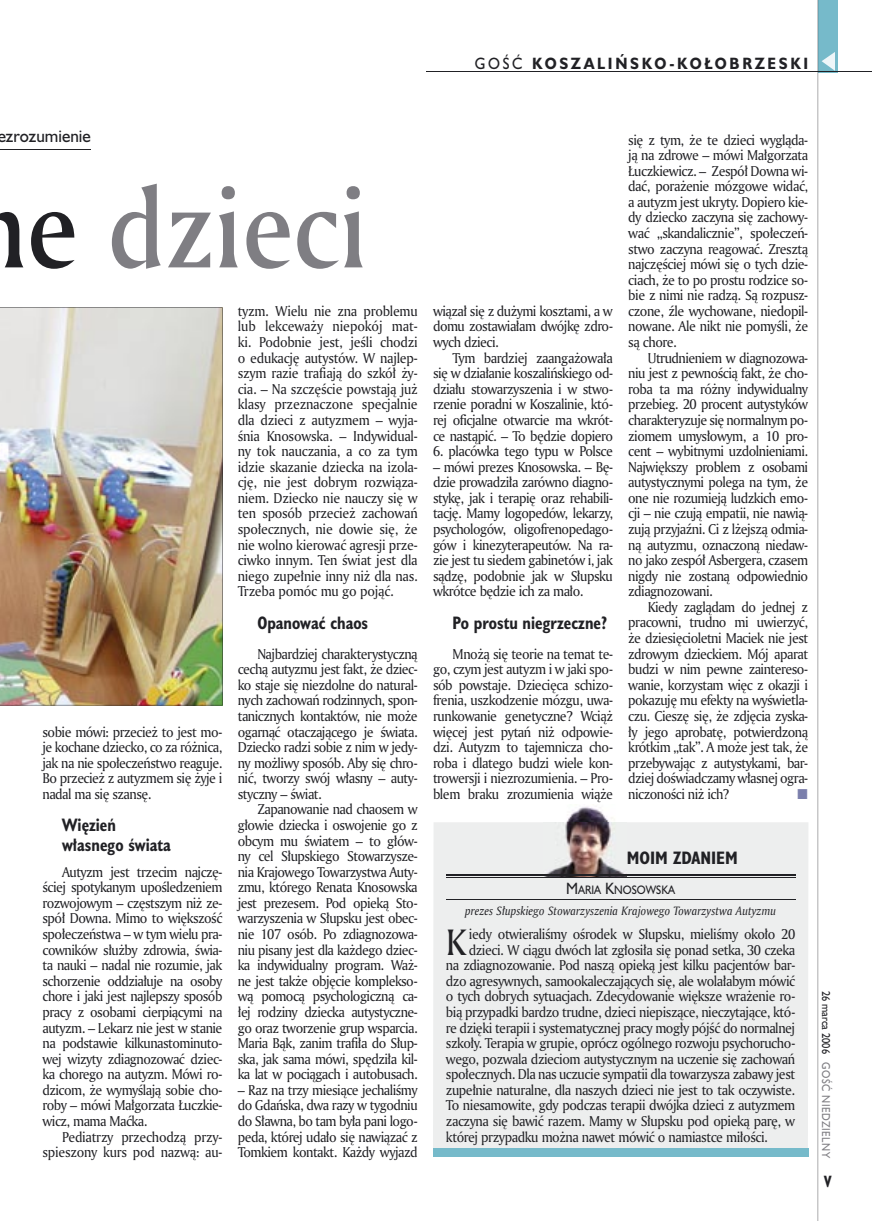
<style>
.page{position:relative;width:872px;height:1221px;background:#fff}
.page>*{position:absolute;margin:0;border:0;box-sizing:border-box;transform-origin:0 0}
.t1{font:108px "Amerigo Md PL";color:#7f7e83;scale:.9 1}
.t2{font:35.55px "Amerigo PL";color:#212125;scale:.94 1}
.t3{font:700 16.5px/19.5px "Humanst 521 Cn PL";color:#212125;scale:.94 1}
.t4{font:16.5px "Humanst 521 PL";color:#212125;scale:.94 1}
.t5{font:700 16.5px "Humanst 521 Cn PL";color:#212125}
.t6{font:700 15px "Humanst 521 PL";letter-spacing:.2em;color:#212125;scale:.9 1}
.t7{font:700 15px "Humanst 521 Cn PL";color:#212125;scale:.94 1}
.t8{font:13.8px/15.6px "Amerigo PL";letter-spacing:-.035em;color:#212125;text-align:justify;scale:.94 1}
.t9{font:italic 11.7px "Amerigo PL";color:#212125;scale:.94 1}
.t10{font:11.25px "Humanst 521 PL";color:#212125;scale:.9 1}
.t11{font:10.5px "Humanst 521 PL";letter-spacing:.05em;color:#7f7e83;scale:.9 1}
.t12{font:10.5px "Humanst 521 PL";color:#212125;scale:.9 1}
.s1{font-weight:400}
.s2{color:#212125}
.s3{font-size:15px}
</style>
<div class="page">
<div style="left:818px;top:0;width:19px;height:72px;background:#76baca"></div>
<hr style="left:817px;top:0;width:1px;height:1220px;background:#212125">
<svg style="left:821px;top:52px;width:14px;height:19px"></svg>
<hr style="left:425px;top:72px;width:447px;height:1px;background:#212125">
<div style="left:433px;top:822px;width:375px;height:326px;background:#edeeee"></div>
<div style="left:433px;top:1148px;width:375px;height:8px;background:#76baca"></div>
<img style="left:544px;top:806px;width:82px;height:68px">
<hr style="left:446px;top:874px;width:349px;height:2px;background:#212125">
<hr style="left:446px;top:877px;width:349px;height:1px;background:#212125">
<hr style="left:446px;top:899px;width:349px;height:1px;background:#212125">
<img style="left:0;top:307px;width:222px;height:398px">
<hr style="left:0;top:149px;width:91px;height:1px;background:#212125">
<p class="t6" style="left:475px;top:53px;width:372px"><span class="s1">GOŚĆ</span> KOSZALIŃSKO-KOŁOBRZESKI</p>
<p class="t4" style="left:-2px;top:125px;width:101px">ezrozumienie</p>
<h1 class="t1" style="left:27px;top:156px;width:379px"><span class="s2">e</span> dzieci</h1>
<p class="t8" style="left:43px;top:723px;width:193px">sobie mówi: przecież to jest mo&shy;je kochane dziecko, co za różnica, jak na nie społeczeństwo reaguje.<br>Bo przecież z autyzmem się żyje i nadal ma się szansę.</p>
<p class="t3" style="left:62px;top:814px;width:117px">Więzień własnego świata</p>
<p class="t8" style="left:43px;top:863px;width:193px;text-indent:20px">Autyzm jest trzecim najczę&shy;ściej spotykanym upośledzeniem rozwojowym – częstszym niż ze&shy;spół Downa. Mimo to większość społeczeństwa – w tym wielu pra&shy;cowników służby zdrowia, świa&shy;ta nauki – nadal nie rozumie, jak schorzenie oddziałuje na osoby chore i jaki jest najlepszy sposób pracy z osobami cierpiącymi na autyzm. – Lekarz nie jest w stanie na podstawie kilkunastominuto&shy;wej wizyty zdiagnozować dziec&shy;ka chorego na autyzm. Mówi ro&shy;dzicom, że wymyślają sobie cho&shy;roby – mówi Małgorzata Łuczkie&shy;wicz, mama Maćka.</p>
<p class="t8" style="left:43px;top:1128px;width:193px;text-align:right">Pediatrzy przechodzą przy&shy;spieszony kurs pod nazwą: au-</p>
<p class="t8" style="left:238px;top:303px;width:193px">tyzm. Wielu nie zna problemu lub lekceważy niepokój mat&shy;ki. Podobnie jest, jeśli chodzi o edukację autystów. W najlep&shy;szym razie trafiają do szkół ży&shy;cia. – Na szczęście powstają już klasy przeznaczone specjalnie dla dzieci z autyzmem – wyja&shy;śnia Knosowska. – Indywidual&shy;ny tok nauczania, a co za tym idzie skazanie dziecka na izola&shy;cję, nie jest dobrym rozwiąza&shy;niem. Dziecko nie nauczy się w ten sposób przecież zachowań społecznych, nie dowie się, że nie wolno kierować agresji prze&shy;ciwko innym. Ten świat jest dla niego zupełnie inny niż dla nas.<br>Trzeba pomóc mu go pojąć.</p>
<p class="t3" style="left:257px;top:612px;width:119px">Opanować chaos</p>
<p class="t8" style="left:238px;top:645px;width:193px;text-indent:20px">Najbardziej charakterystyczną cechą autyzmu jest fakt, że dziec&shy;ko staje się niezdolne do natural&shy;nych zachowań rodzinnych, spon&shy;tanicznych kontaktów, nie może ogarnąć otaczającego je świata.<br>Dziecko radzi sobie z nim w jedy&shy;ny możliwy sposób. Aby się chro&shy;nić, tworzy swój własny – auty&shy;styczny – świat.</p>
<p class="t8" style="left:238px;top:801px;width:193px;text-indent:20px">Zapanowanie nad chaosem w głowie dziecka i oswojenie go z obcym mu światem – to głów&shy;ny cel Słupskiego Stowarzysze&shy;nia Krajowego Towarzystwa Auty&shy;zmu, którego Renata Knosowska jest prezesem. Pod opieką Sto&shy;warzyszenia w Słupsku jest obec&shy;nie 107 osób. Po zdiagnozowa&shy;niu pisany jest dla każdego dziec&shy;ka indywidualny program. Waż&shy;ne jest także objęcie komplekso&shy;wą pomocą psychologiczną ca&shy;łej rodziny dziecka autystyczne&shy;go oraz tworzenie grup wsparcia.<br>Maria Bąk, zanim trafiła do Słup&shy;ska, jak sama mówi, spędziła kil&shy;ka lat w pociągach i autobusach.</p>
<p class="t8" style="left:238px;top:1081px;width:193px">– Raz na trzy miesiące jechaliśmy do Gdańska, dwa razy w tygodniu do Sławna, bo tam była pani logo&shy;peda, której udało się nawiązać z Tomkiem kontakt. Każdy wyjazd</p>
<p class="t8" style="left:433px;top:303px;width:193px">wiązał się z dużymi kosztami, a w domu zostawiałam dwójkę zdro&shy;wych dzieci.</p>
<p class="t8" style="left:433px;top:349px;width:193px;text-indent:20px">Tym bardziej zaangażowała się w działanie koszalińskiego od&shy;działu stowarzyszenia i w stwo&shy;rzenie poradni w Koszalinie, któ&shy;rej oficjalne otwarcie ma wkrót&shy;ce nastąpić. – To będzie dopiero</p>
<p class="t8" style="left:433px;top:443px;width:193px">6. placówka tego typu w Polsce</p>
<p class="t8" style="left:433px;top:458px;width:193px">– mówi prezes Knosowska. – Bę&shy;dzie prowadziła zarówno diagno&shy;stykę, jak i terapię oraz rehabili&shy;tację. Mamy logopedów, lekarzy, psychologów, oligofrenopedago&shy;gów i kinezyterapeutów. Na ra&shy;zie jest tu siedem gabinetów i, jak sądzę, podobnie jak w Słupsku wkrótce będzie ich za mało.</p>
<p class="t3" style="left:452px;top:612px;width:166px">Po prostu niegrzeczne?</p>
<p class="t8" style="left:433px;top:645px;width:193px;text-indent:20px">Mnożą się teorie na temat te&shy;go, czym jest autyzm i w jaki spo&shy;sób powstaje. Dziecięca schizo&shy;frenia, uszkodzenie mózgu, uwa&shy;runkowanie genetyczne? Wciąż więcej jest pytań niż odpowie&shy;dzi. Autyzm to tajemnicza cho&shy;roba i dlatego budzi wiele kon&shy;trowersji i niezrozumienia. – Pro&shy;blem braku zrozumienia wiąże</p>
<p class="t8" style="left:628px;top:131px;width:193px">się z tym, że te dzieci wygląda&shy;ją na zdrowe – mówi Małgorzata Łuczkiewicz. – Zespół Downa wi&shy;dać, porażenie mózgowe widać, a autyzm jest ukryty. Dopiero kie&shy;dy dziecko zaczyna się zachowy&shy;wać „skandalicznie”, społeczeń&shy;stwo zaczyna reagować. Zresztą najczęściej mówi się o tych dzie&shy;ciach, że to po prostu rodzice so&shy;bie z nimi nie radzą. Są rozpusz&shy;czone, źle wychowane, niedopil&shy;nowane. Ale nikt nie pomyśli, że są chore.</p>
<p class="t8" style="left:628px;top:349px;width:193px;text-indent:20px">Utrudnieniem w diagnozowa&shy;niu jest z pewnością fakt, że cho&shy;roba ta ma różny indywidualny przebieg. 20 procent autystyków charakteryzuje się normalnym po&shy;ziomem umysłowym, a 10 pro&shy;cent – wybitnymi uzdolnieniami.<br>Największy problem z osobami autystycznymi polega na tym, że one nie rozumieją ludzkich emo&shy;cji – nie czują empatii, nie nawią&shy;zują przyjaźni. Ci z lżejszą odmia&shy;ną autyzmu, oznaczoną niedaw&shy;no jako zespół Asbergera, czasem nigdy nie zostaną odpowiednio zdiagnozowani.</p>
<p class="t8" style="left:628px;top:598px;width:193px;text-indent:20px">Kiedy zaglądam do jednej z pracowni, trudno mi uwierzyć, że dziesięcioletni Maciek nie jest zdrowym dzieckiem. Mój aparat budzi w nim pewne zaintereso&shy;wanie, korzystam więc z okazji i pokazuję mu efekty na wyświetla&shy;czu. Cieszę się, że zdjęcia zyska&shy;ły jego aprobatę, potwierdzoną krótkim „tak”. A może jest tak, że przebywając z autystykami, bar&shy;dziej doświadczamy własnej ogra&shy;niczoności niż ich?</p>
<p class="t5" style="left:627px;top:846px;width:112px">MOIM ZDANIEM</p>
<p class="t10" style="left:566px;top:882px;width:123px"><span class="s3">M</span>ARIA <span class="s3">K</span>NOSOWSKA</p>
<p class="t9" style="left:465px;top:903px;width:332px">prezes Słupskiego Stowarzyszenia Krajowego Towarzystwa Autyzmu</p>
<h2 class="t2" style="left:446px;top:918px;width:23px">K</h2>
<p class="t8" style="left:469px;top:925px;width:349px">iedy otwieraliśmy ośrodek w Słupsku, mieliśmy około 20</p>
<p class="t8" style="left:469px;top:941px;width:349px">dzieci. W ciągu dwóch lat zgłosiła się ponad setka, 30 czeka</p>
<p class="t8" style="left:446px;top:957px;width:373px">na zdiagnozowanie. Pod naszą opieką jest kilku pacjentów bar-</p>
<p class="t8" style="left:446px;top:972px;width:373px">dzo agresywnych, samookaleczających się, ale wolałabym mówić</p>
<p class="t8" style="left:446px;top:988px;width:373px">o tych dobrych sytuacjach. Zdecydowanie większe wrażenie ro-</p>
<p class="t8" style="left:446px;top:1003px;width:373px">bią przypadki bardzo trudne, dzieci niepiszące, nieczytające, któ-</p>
<p class="t8" style="left:446px;top:1019px;width:373px">re dzięki terapii i systematycznej pracy mogły pójść do normalnej</p>
<p class="t8" style="left:446px;top:1034px;width:373px">szkoły. Terapia w grupie, oprócz ogólnego rozwoju psychorucho-</p>
<p class="t8" style="left:446px;top:1050px;width:373px">wego, pozwala dzieciom autystycznym na uczenie się zachowań</p>
<p class="t8" style="left:446px;top:1066px;width:373px">społecznych. Dla nas uczucie sympatii dla towarzysza zabawy jest</p>
<p class="t8" style="left:446px;top:1081px;width:373px">zupełnie naturalne, dla naszych dzieci nie jest to tak oczywiste.</p>
<p class="t8" style="left:446px;top:1097px;width:373px">To niesamowite, gdy podczas terapii dwójka dzieci z autyzmem</p>
<p class="t8" style="left:446px;top:1112px;width:373px">zaczyna się bawić razem. Mamy w Słupsku pod opieką parę, w</p>
<p class="t8" style="left:446px;top:1128px;width:344px">której przypadku można nawet mówić o namiastce miłości.</p>
<p class="t12" style="left:833px;top:990px;width:71px;rotate:90deg">26 marca 2006</p>
<p class="t11" style="left:833px;top:1062px;width:108px;rotate:90deg">GOŚĆ NIEDZIELNY</p>
<p class="t7" style="left:824px;top:1171px;width:9px">V</p>
</div>
